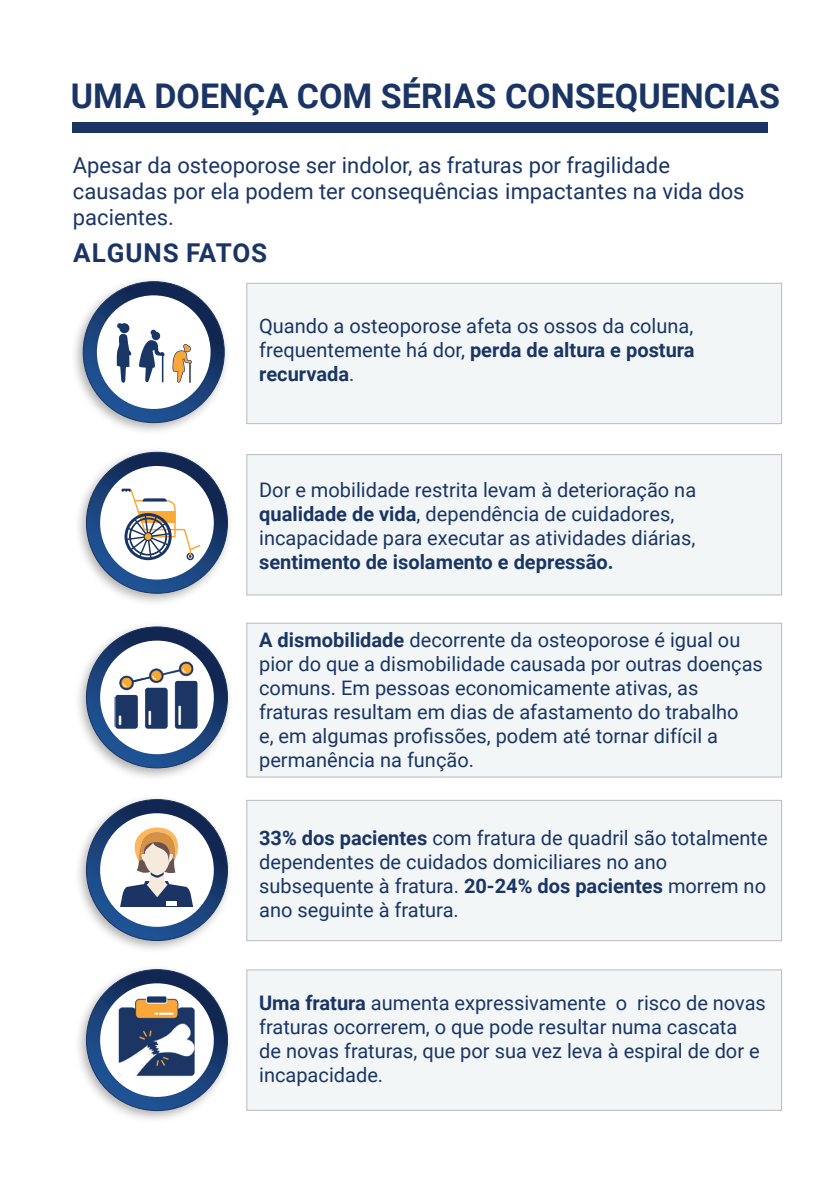
<style>
.page{position:relative;width:840px;height:1191px;background:#fff}
.page>*{position:absolute;margin:0;border:0;box-sizing:border-box;transform-origin:0 0}
.t1{font:700 34px "Roboto";color:#1a3564}
.t2{font:700 26px "Roboto";letter-spacing:.035em;color:#1a3564}
.t3{font:22px/26.4px "Roboto";color:#1a3564}
.t4{font:20px/24px "Roboto";color:#1a3564}
.t5{font:700 20px "Roboto";color:#1a3564}
.s1{font-weight:700}
</style>
<div class="page">
<div style="left:246px;top:622px;width:535px;height:155px;background:#f3f6f7;border:1px solid #bababa"></div>
<div style="left:246px;top:800px;width:535px;height:141px;background:#f3f6f7;border:1px solid #bababa"></div>
<div style="left:246px;top:969px;width:535px;height:141px;background:#f3f6f7;border:1px solid #bababa"></div>
<div style="left:246px;top:454px;width:535px;height:141px;background:#f3f6f7;border:1px solid #bababa"></div>
<div style="left:246px;top:283px;width:535px;height:141px;background:#f3f6f7;border:1px solid #bababa"></div>
<div style="left:73px;top:122px;width:694px;height:11px;background:#1a3564"></div>
<div style="left:74px;top:446px;width:159px;height:160px;background:#231f20;opacity:.36"></div>
<svg style="left:86px;top:452px;width:141px;height:141px;background:#1b3e72"></svg>
<div style="left:74px;top:621px;width:159px;height:160px;background:#231f20;opacity:.36"></div>
<svg style="left:86px;top:627px;width:141px;height:141px;background:#193d72"></svg>
<div style="left:74px;top:794px;width:159px;height:159px;background:#231f20;opacity:.36"></div>
<svg style="left:86px;top:799px;width:141px;height:141px;background:#193d71"></svg>
<div style="left:74px;top:964px;width:159px;height:159px;background:#231f20;opacity:.36"></div>
<svg style="left:86px;top:969px;width:141px;height:141px;background:#1a3d71"></svg>
<div style="left:70px;top:276px;width:160px;height:160px;background:#231f20;opacity:.36"></div>
<svg style="left:83px;top:282px;width:141px;height:140px;background:#1a3e72"></svg>
<div style="left:100px;top:466px;width:114px;height:113px;background:#fff;border-radius:50%"></div>
<div style="left:100px;top:640px;width:114px;height:114px;background:#fff;border-radius:50%"></div>
<div style="left:100px;top:813px;width:114px;height:114px;background:#fff;border-radius:50%"></div>
<div style="left:100px;top:983px;width:114px;height:114px;background:#fff;border-radius:50%"></div>
<div style="left:97px;top:295px;width:113px;height:114px;background:#fff;border-radius:50%"></div>
<svg style="left:117px;top:323px;width:15px;height:60px"></svg>
<svg style="left:139px;top:330px;width:53px;height:53px"></svg>
<img style="left:114px;top:652px;width:84px;height:84px">
<svg style="left:117px;top:827px;width:79px;height:79px"></svg>
<div style="left:165px;top:901px;width:11px;height:5px;background:#fff"></div>
<img style="left:114px;top:995px;width:84px;height:83px">
<svg style="left:121px;top:488px;width:79px;height:72px"></svg>
<h1 class="t1" style="left:71px;top:72px;width:710px">UMA DOENÇA COM SÉRIAS CONSEQUENCIAS</h1>
<p class="t3" style="left:73px;top:151px;width:673px">Apesar da osteoporose ser indolor, as fraturas por fragilidade causadas por ela podem ter consequências impactantes na vida dos pacientes.</p>
<h2 class="t2" style="left:73px;top:235px;width:195px">ALGUNS FATOS</h2>
<p class="t4" style="left:259px;top:313px;width:437px;text-align:justify">Quando a osteoporose afeta os ossos da coluna, frequentemente há dor, <span class="s1">perda de altura e postura recurvada</span>.</p>
<p class="t4" style="left:259px;top:477px;width:438px">Dor e mobilidade restrita levam à deterioração na <span class="s1">qualidade de vida</span>, dependência de cuidadores, incapacidade para executar as atividades diárias,</p>
<p class="t5" style="left:259px;top:547px;width:356px">sentimento de isolamento e depressão.</p>
<p class="t4" style="left:259px;top:627px;width:505px"><span class="s1">A dismobilidade</span> decorrente da osteoporose é igual ou pior do que a dismobilidade causada por outras doenças comuns. Em pessoas economicamente ativas, as fraturas resultam em dias de afastamento do trabalho<br>e, em algumas profissões, podem até tornar difícil a permanência na função.</p>
<p class="t4" style="left:259px;top:824px;width:510px"><span class="s1">33% dos pacientes</span> com fratura de quadril são totalmente dependentes de cuidados domiciliares no ano subsequente à fratura. <span class="s1">20-24% dos pacientes</span> morrem no ano seguinte à fratura.</p>
<p class="t4" style="left:259px;top:990px;width:508px"><span class="s1">Uma fratura</span> aumenta expressivamente o risco de novas fraturas ocorrerem, o que pode resultar numa cascata<br>de novas fraturas, que por sua vez leva à espiral de dor e incapacidade.</p>
</div>
